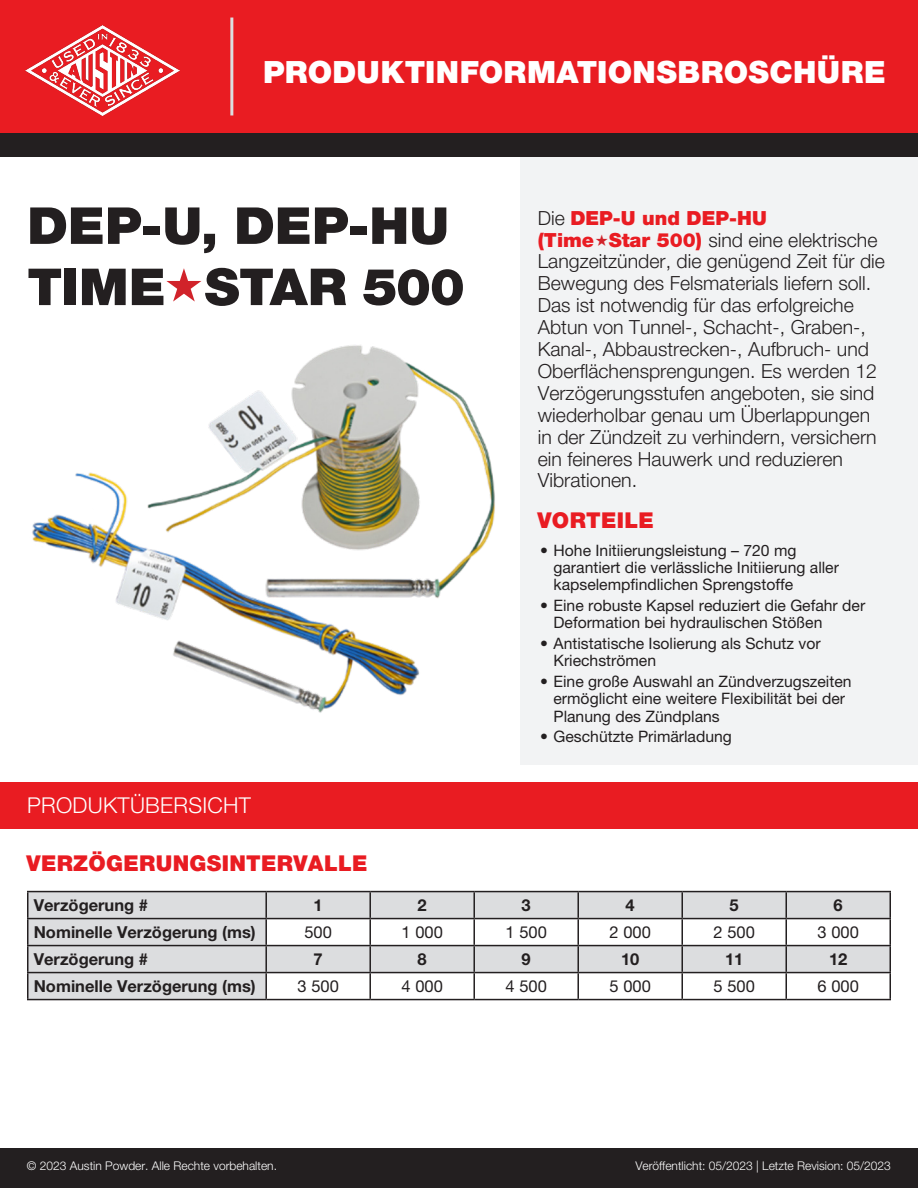
<style>
.page{position:relative;width:918px;height:1188px;background:#fff}
.page>*{position:absolute;margin:0;border:0;box-sizing:border-box;transform-origin:0 0}
.t1{font:900 51px/61.2px "Helvetica Neue CE";letter-spacing:-.005em;color:#231f20}
.t2{font:900 30.75px "Helvetica Neue CE";letter-spacing:.01em;color:#fff}
.t3{font:900 21.9px "Helvetica Neue CE";letter-spacing:.015em;color:#e91c22}
.t4{font:300 21.9px "Helvetica Neue CE";letter-spacing:.015em;color:#fff}
.t5{font:300 19.5px/21.9px "Helvetica Neue CE";color:#231f20}
.t6{font:700 16.5px "Helvetica Neue CE";color:#231f20}
.t7{font:16.5px "Helvetica Neue CE";color:#231f20}
.t8{font:15.75px/17.2px "Helvetica Neue CE";color:#231f20}
.t9{font:300 12px "Helvetica Neue CE";color:#fff}
.s1{font-weight:900;color:#e91c22}
</style>
<div class="page">
<div style="left:521px;top:151px;width:397px;height:614px;background:#f2f3f4"></div>
<div style="left:0;top:0;width:918px;height:134px;background:#e91c22"></div>
<img style="left:26px;top:25px;width:153px;height:90px">
<hr style="left:230px;top:18px;width:3px;height:97px;background:#dcdddf">
<div style="left:0;top:1148px;width:918px;height:40px;background:#231f20"></div>
<div style="left:0;top:134px;width:918px;height:23px;background:#231f20"></div>
<img style="left:32px;top:345px;width:463px;height:368px">
<svg style="left:28px;top:892px;width:862px;height:107px;fill:#dcdddf"></svg>
<hr style="left:27px;top:891px;width:239px;height:1px;background:#231f20">
<hr style="left:266px;top:891px;width:104px;height:1px;background:#231f20">
<hr style="left:265px;top:892px;width:2px;height:26px;background:#231f20">
<hr style="left:370px;top:891px;width:104px;height:1px;background:#231f20">
<hr style="left:369px;top:892px;width:2px;height:26px;background:#231f20">
<hr style="left:474px;top:891px;width:104px;height:1px;background:#231f20">
<hr style="left:473px;top:892px;width:2px;height:26px;background:#231f20">
<hr style="left:578px;top:891px;width:104px;height:1px;background:#231f20">
<hr style="left:577px;top:892px;width:2px;height:26px;background:#231f20">
<hr style="left:682px;top:891px;width:104px;height:1px;background:#231f20">
<hr style="left:681px;top:892px;width:2px;height:26px;background:#231f20">
<hr style="left:786px;top:891px;width:105px;height:1px;background:#231f20">
<hr style="left:785px;top:892px;width:2px;height:26px;background:#231f20">
<hr style="left:27px;top:918px;width:239px;height:1px;background:#231f20">
<hr style="left:266px;top:918px;width:104px;height:1px;background:#231f20">
<hr style="left:265px;top:919px;width:2px;height:26px;background:#231f20">
<hr style="left:370px;top:918px;width:104px;height:1px;background:#231f20">
<hr style="left:369px;top:919px;width:2px;height:26px;background:#231f20">
<hr style="left:474px;top:918px;width:104px;height:1px;background:#231f20">
<hr style="left:473px;top:919px;width:2px;height:26px;background:#231f20">
<hr style="left:578px;top:918px;width:104px;height:1px;background:#231f20">
<hr style="left:577px;top:919px;width:2px;height:26px;background:#231f20">
<hr style="left:682px;top:918px;width:104px;height:1px;background:#231f20">
<hr style="left:681px;top:919px;width:2px;height:26px;background:#231f20">
<hr style="left:786px;top:918px;width:105px;height:1px;background:#231f20">
<hr style="left:785px;top:919px;width:2px;height:26px;background:#231f20">
<hr style="left:27px;top:945px;width:239px;height:1px;background:#231f20">
<hr style="left:266px;top:945px;width:104px;height:1px;background:#231f20">
<hr style="left:265px;top:946px;width:2px;height:26px;background:#231f20">
<hr style="left:370px;top:945px;width:104px;height:1px;background:#231f20">
<hr style="left:369px;top:946px;width:2px;height:26px;background:#231f20">
<hr style="left:474px;top:945px;width:104px;height:1px;background:#231f20">
<hr style="left:473px;top:946px;width:2px;height:26px;background:#231f20">
<hr style="left:578px;top:945px;width:104px;height:1px;background:#231f20">
<hr style="left:577px;top:946px;width:2px;height:26px;background:#231f20">
<hr style="left:682px;top:945px;width:104px;height:1px;background:#231f20">
<hr style="left:681px;top:946px;width:2px;height:26px;background:#231f20">
<hr style="left:786px;top:945px;width:105px;height:1px;background:#231f20">
<hr style="left:785px;top:946px;width:2px;height:26px;background:#231f20">
<hr style="left:27px;top:972px;width:239px;height:1px;background:#231f20">
<svg style="left:27px;top:892px;width:1px;height:107px"></svg>
<hr style="left:266px;top:972px;width:104px;height:1px;background:#231f20">
<hr style="left:265px;top:973px;width:2px;height:26px;background:#231f20">
<hr style="left:370px;top:972px;width:104px;height:1px;background:#231f20">
<hr style="left:369px;top:973px;width:2px;height:26px;background:#231f20">
<hr style="left:474px;top:972px;width:104px;height:1px;background:#231f20">
<hr style="left:473px;top:973px;width:2px;height:26px;background:#231f20">
<hr style="left:578px;top:972px;width:104px;height:1px;background:#231f20">
<hr style="left:577px;top:973px;width:2px;height:26px;background:#231f20">
<hr style="left:682px;top:972px;width:104px;height:1px;background:#231f20">
<hr style="left:681px;top:973px;width:2px;height:26px;background:#231f20">
<hr style="left:786px;top:972px;width:105px;height:1px;background:#231f20">
<hr style="left:785px;top:973px;width:2px;height:26px;background:#231f20">
<svg style="left:890px;top:892px;width:1px;height:107px"></svg>
<hr style="left:27px;top:999px;width:239px;height:1px;background:#231f20">
<hr style="left:266px;top:999px;width:104px;height:1px;background:#231f20">
<hr style="left:370px;top:999px;width:104px;height:1px;background:#231f20">
<hr style="left:474px;top:999px;width:104px;height:1px;background:#231f20">
<hr style="left:578px;top:999px;width:104px;height:1px;background:#231f20">
<hr style="left:682px;top:999px;width:104px;height:1px;background:#231f20">
<hr style="left:786px;top:999px;width:105px;height:1px;background:#231f20">
<div style="left:0;top:782px;width:918px;height:47px;background:#e91c22"></div>
<p class="t2" style="left:263px;top:53px;width:624px">PRODUKTINFORMATIONSBROSCHÜRE</p>
<p class="t1" style="left:27px;top:200px;width:439px">DEP-U, DEP-HU<br>TIME STAR 500</p>
<p class="t4" style="left:27px;top:792px;width:226px">PRODUKTÜBERSICHT</p>
<p class="t3" style="left:27px;top:850px;width:342px">VERZÖGERUNGSINTERVALLE</p>
<p class="t5" style="left:538px;top:208px;width:349px">Die <span class="s1">DEP-U und DEP-HU<br>(Time Star 500)</span> sind eine elektrische Langzeitzünder, die genügend Zeit für die Bewegung des Felsmaterials liefern soll.<br>Das ist notwendig für das erfolgreiche Abtun von Tunnel-, Schacht-, Graben-, Kanal-, Abbaustrecken-, Aufbruch- und Oberflächensprengungen. Es werden 12<br>Verzögerungsstufen angeboten, sie sind wiederholbar genau um Überlappungen in der Zündzeit zu verhindern, versichern ein feineres Hauwerk und reduzieren Vibrationen.</p>
<p class="t3" style="left:537px;top:506px;width:118px">VORTEILE</p>
<p class="t8" style="left:554px;top:543px;width:287px;text-indent:-14px">• Hohe Initiierungsleistung – 720 mg garantiert die verlässliche Initiierung aller kapselempfindlichen Sprengstoffe</p>
<p class="t8" style="left:554px;top:598px;width:313px;text-indent:-14px">• Eine robuste Kapsel reduziert die Gefahr der<br>Deformation bei hydraulischen Stößen</p>
<p class="t8" style="left:554px;top:636px;width:269px;text-indent:-14px">• Antistatische Isolierung als Schutz vor<br>Kriechströmen</p>
<p class="t8" style="left:554px;top:674px;width:300px;text-indent:-14px">• Eine große Auswahl an Zündverzugszeiten ermöglicht eine weitere Flexibilität bei der<br>Planung des Zündplans</p>
<p class="t8" style="left:540px;top:729px;width:194px">• Geschützte Primärladung</p>
<p class="t6" style="left:34px;top:895px;width:116px">Verzögerung #</p>
<p class="t6" style="left:314px;top:895px;width:11px">1</p>
<p class="t6" style="left:418px;top:895px;width:11px">2</p>
<p class="t6" style="left:522px;top:895px;width:11px">3</p>
<p class="t6" style="left:626px;top:895px;width:11px">4</p>
<p class="t6" style="left:730px;top:895px;width:11px">5</p>
<p class="t6" style="left:834px;top:895px;width:11px">6</p>
<p class="t6" style="left:34px;top:922px;width:224px">Nominelle Verzögerung (ms)</p>
<p class="t7" style="left:304px;top:922px;width:29px">500</p>
<p class="t7" style="left:402px;top:922px;width:43px">1 000</p>
<p class="t7" style="left:506px;top:922px;width:43px">1 500</p>
<p class="t7" style="left:610px;top:922px;width:43px">2 000</p>
<p class="t7" style="left:714px;top:922px;width:43px">2 500</p>
<p class="t7" style="left:818px;top:922px;width:43px">3 000</p>
<p class="t6" style="left:34px;top:949px;width:116px">Verzögerung #</p>
<p class="t6" style="left:314px;top:949px;width:11px">7</p>
<p class="t6" style="left:418px;top:949px;width:11px">8</p>
<p class="t6" style="left:522px;top:949px;width:11px">9</p>
<p class="t6" style="left:621px;top:949px;width:20px">10</p>
<p class="t6" style="left:725px;top:949px;width:20px">11</p>
<p class="t6" style="left:829px;top:949px;width:20px">12</p>
<p class="t6" style="left:34px;top:976px;width:224px">Nominelle Verzögerung (ms)</p>
<p class="t7" style="left:298px;top:976px;width:43px">3 500</p>
<p class="t7" style="left:402px;top:976px;width:43px">4 000</p>
<p class="t7" style="left:506px;top:976px;width:43px">4 500</p>
<p class="t7" style="left:610px;top:976px;width:43px">5 000</p>
<p class="t7" style="left:714px;top:976px;width:43px">5 500</p>
<p class="t7" style="left:818px;top:976px;width:43px">6 000</p>
<p class="t9" style="left:27px;top:1158px;width:252px">© 2023 Austin Powder. Alle Rechte vorbehalten.</p>
<p class="t9" style="left:635px;top:1158px;width:257px">Veröffentlicht: 05/2023 | Letzte Revision: 05/2023</p>
</div>
